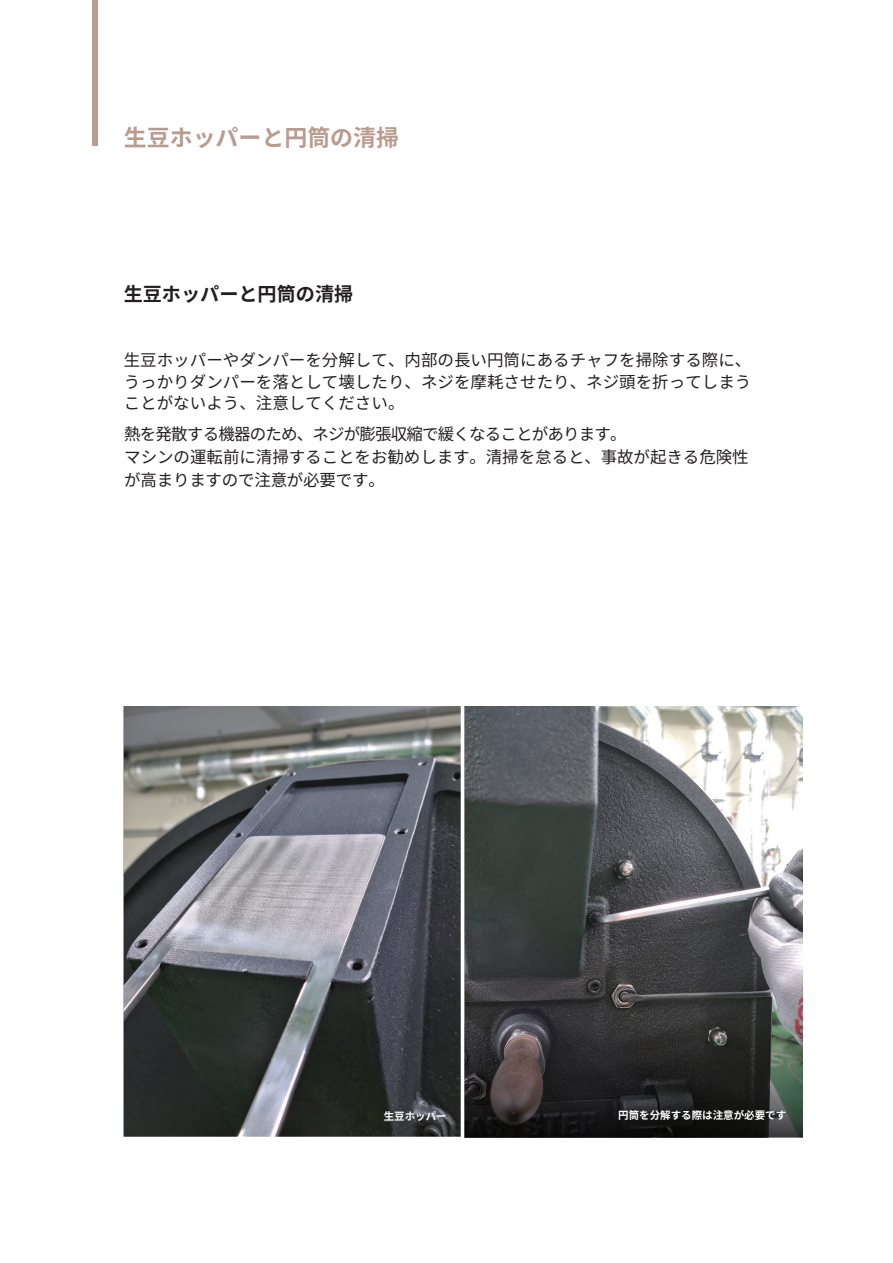
<style>
.page{position:relative;width:893px;height:1263px;background:#fff}
.page>*{position:absolute;margin:0;border:0;box-sizing:border-box;transform-origin:0 0}
.t1{font:700 22.95px "Source Han Sans JP";color:#ba9b8f}
.t2{font:700 19.2px "Source Han Sans JP";color:#231f20}
.t3{font:16.5px/21.5px "Source Han Sans JP";letter-spacing:-.005em;color:#231f20;text-align:justify}
.t4{font:700 10.5px "Source Han Sans JP";color:#fff}
</style>
<div class="page">
<div style="left:93px;top:0;width:5px;height:146px;background:#ba9b8f"></div>
<img style="left:465px;top:706px;width:337px;height:318px">
<img style="left:465px;top:1024px;width:337px;height:114px">
<img style="left:123px;top:706px;width:338px;height:431px">
<img style="left:367px;top:1097px;width:107px;height:40px">
<h1 class="t1" style="left:124px;top:125px;width:277px">生豆ホッパーと円筒の清掃</h1>
<p class="t2" style="left:124px;top:283px;width:231px">生豆ホッパーと円筒の清掃</p>
<p class="t3" style="left:124px;top:350px;width:629px">生豆ホッパーやダンパーを分解して、内部の長い円筒にあるチャフを掃除する際に、うっかりダンパーを落として壊したり、ネジを摩耗させたり、ネジ頭を折ってしまうことがないよう、注意してください。</p>
<p class="t3" style="left:124px;top:423px;width:626px;line-height:23.1px;text-align:left">熱を発散する機器のため、ネジが膨張収縮で緩くなることがあります。<br>マシンの運転前に清掃することをお勧めします。清掃を怠ると、事故が起きる危険性が高まりますので注意が必要です。</p>
<p class="t4" style="left:384px;top:1111px;width:64px">生豆ホッパー</p>
<p class="t4" style="left:618px;top:1109px;width:169px">円筒を分解する際は注意が必要です</p>
</div>
